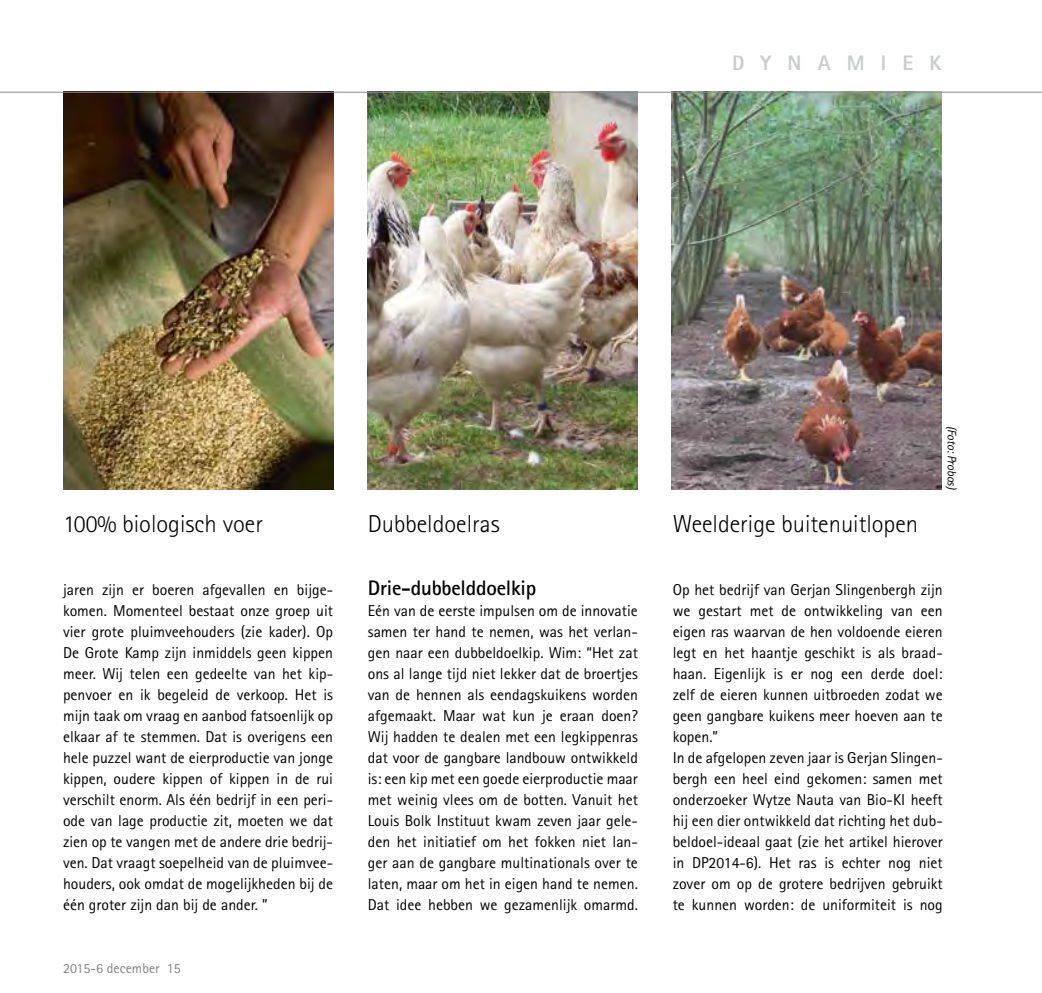
<style>
.page{position:relative;width:1042px;height:993px;background:#fff}
.page>*{position:absolute;margin:0;border:0;box-sizing:border-box;transform-origin:0 0}
.t1{font:300 24.5px "Rotis Sans Serif";color:#000}
.t2{font:700 21px "Rotis Sans Serif";letter-spacing:-.01em;color:#000}
.t3{font:800 21px "Rotis Sans Serif";letter-spacing:.77em;color:#cbcdcd}
.t4{font:15.75px/21px "Rotis Sans Serif";color:#000;text-align:justify}
.t5{font:14px "Rotis Sans Serif";color:#818383}
.t6{font:italic 12.25px "Rotis Sans Serif";letter-spacing:-.02em;color:#000}
</style>
<div class="page">
<img style="left:63px;top:93px;width:270px;height:396px">
<img style="left:368px;top:93px;width:270px;height:396px">
<img style="left:671px;top:93px;width:270px;height:396px">
<hr style="left:0;top:92px;width:1042px;height:1px;background:#8c8d8d">
<h2 class="t3" style="left:732px;top:49px;width:211px">DYNAMIEK</h2>
<h1 class="t1" style="left:63px;top:509px;width:201px">100% biologisch voer</h1>
<h1 class="t1" style="left:368px;top:509px;width:133px">Dubbeldoelras</h1>
<h1 class="t1" style="left:673px;top:509px;width:247px">Weelderige buitenuitlopen</h1>
<p class="t6" style="left:959px;top:426px;width:65px;rotate:90deg">(Foto: Probos)</p>
<p class="t4" style="left:63px;top:579px;width:272px">jaren zijn er boeren afgevallen en bijge&shy;komen. Momenteel bestaat onze groep uit vier grote pluimveehouders (zie kader). Op De Grote Kamp zijn inmiddels geen kippen meer. Wij telen een gedeelte van het kip&shy;penvoer en ik begeleid de verkoop. Het is mijn taak om vraag en aanbod fatsoenlijk op elkaar af te stemmen. Dat is overigens een hele puzzel want de eierproductie van jonge kippen, oudere kippen of kippen in de rui verschilt enorm. Als één bedrijf in een peri&shy;ode van lage productie zit, moeten we dat zien op te vangen met de andere drie bedrij&shy;ven. Dat vraagt soepelheid van de pluimvee&shy;houders, ook omdat de mogelijkheden bij de één groter zijn dan bij de ander. ”</p>
<h2 class="t2" style="left:368px;top:574px;width:170px">Drie-dubbelddoelkip</h2>
<p class="t4" style="left:368px;top:600px;width:272px">Eén van de eerste impulsen om de innovatie samen ter hand te nemen, was het verlan&shy;gen naar een dubbeldoelkip. Wim: “Het zat ons al lange tijd niet lekker dat de broertjes van de hennen als eendagskuikens worden afgemaakt. Maar wat kun je eraan doen?<br>Wij hadden te dealen met een legkippenras dat voor de gangbare landbouw ontwikkeld is: een kip met een goede eierproductie maar met weinig vlees om de botten. Vanuit het Louis Bolk Instituut kwam zeven jaar gele&shy;den het initiatief om het fokken niet lan&shy;ger aan de gangbare multinationals over te laten, maar om het in eigen hand te nemen.<br>Dat idee hebben we gezamenlijk omarmd.</p>
<p class="t5" style="left:63px;top:959px;width:119px">2015-6 december 15</p>
<p class="t4" style="left:672px;top:578px;width:272px;text-align:left">Op het bedrijf van Gerjan Slingenbergh zijn we gestart met de ontwikkeling van een eigen ras waarvan de hen voldoende eieren legt en het haantje geschikt is als braad&shy;haan. Eigenlijk is er nog een derde doel: zelf de eieren kunnen uitbroeden zodat we geen gangbare kuikens meer hoeven aan te kopen.”<br>In de afgelopen zeven jaar is Gerjan Slingen&shy;bergh een heel eind gekomen: samen met onderzoeker Wytze Nauta van Bio-KI heeft hij een dier ontwikkeld dat richting het dub&shy;beldoel-ideaal gaat (zie het artikel hierover in DP2014-6). Het ras is echter nog niet zover om op de grotere bedrijven gebruikt te kunnen worden: de uniformiteit is nog</p>
</div>
